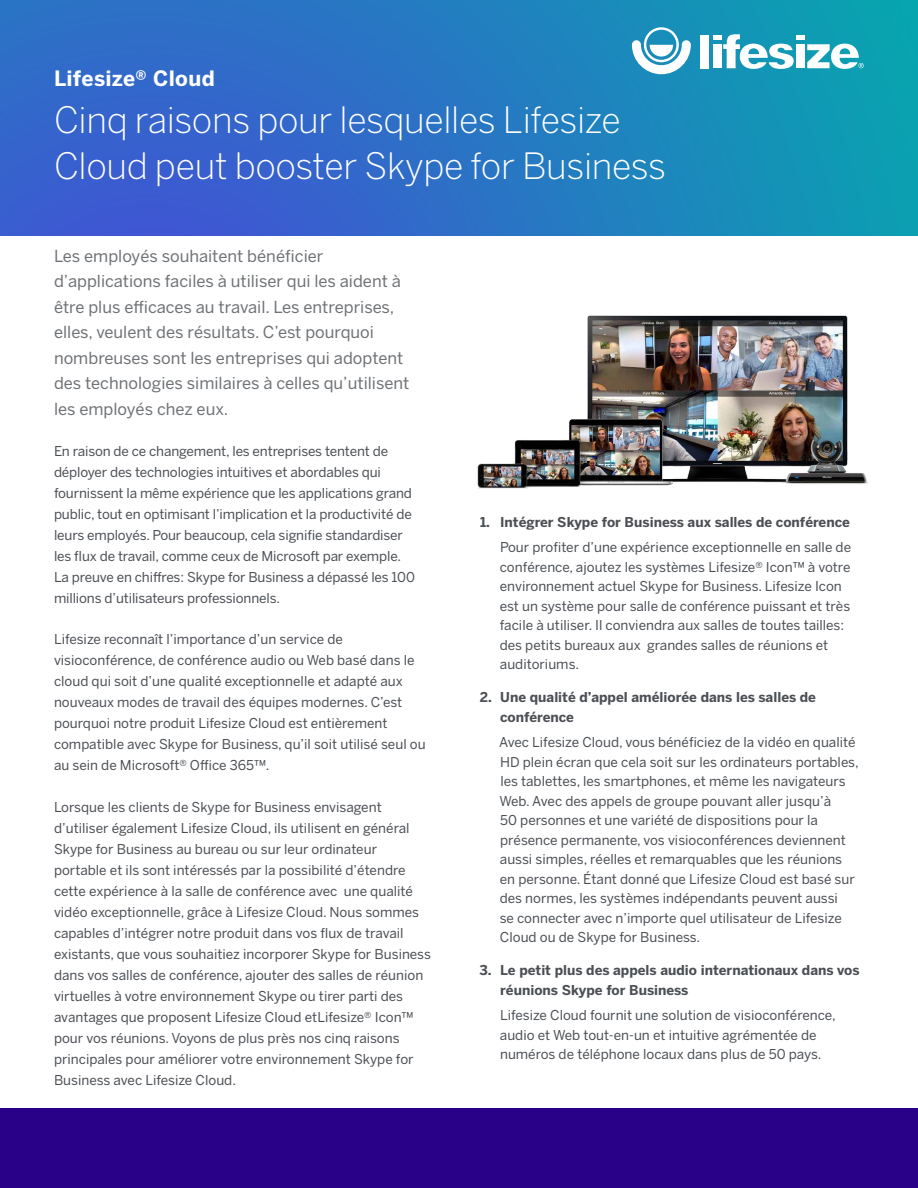
<style>
.page{position:relative;width:918px;height:1188px;background:#fff}
.page>*{position:absolute;margin:0;border:0;box-sizing:border-box;transform-origin:0 0}
.t1{font:300 36px/46.5px "Benton Sans";letter-spacing:-.01em;color:#fff}
.t2{font:700 21px "Benton Sans";letter-spacing:.01em;color:#fff}
.t3{font:16.5px/25.5px "Benton Sans";color:#6f7276}
.t4{font:13.5px/21px "Benton Sans";color:#4b4f54}
.t5{font:700 13.5px/19.5px "Benton Sans";color:#4b4f54}
</style>
<div class="page">
<svg style="left:0;top:0;width:918px;height:235px;background:#2579c2"></svg>
<div style="left:0;top:1108px;width:918px;height:80px;background:#290088"></div>
<svg style="left:632px;top:27px;width:59px;height:47px"></svg>
<div style="left:713px;top:35px;width:8px;height:5px;background:#fff"></div>
<div style="left:713px;top:44px;width:8px;height:24px;background:#fff"></div>
<div style="left:701px;top:35px;width:8px;height:33px;background:#fff"></div>
<div style="left:796px;top:35px;width:8px;height:5px;background:#fff"></div>
<div style="left:796px;top:44px;width:8px;height:24px;background:#fff"></div>
<svg style="left:807px;top:44px;width:57px;height:25px"></svg>
<svg style="left:723px;top:34px;width:71px;height:35px"></svg>
<img style="left:477px;top:315px;width:391px;height:174px">
<h2 class="t2" style="left:54px;top:66px;width:162px">Lifesize® Cloud</h2>
<h1 class="t1" style="left:54px;top:96px;width:614px">Cinq raisons pour lesquelles Lifesize<br>Cloud peut booster Skype for Business</h1>
<p class="t3" style="left:54px;top:243px;width:357px">Les employés souhaitent bénéficier d’applications faciles à utiliser qui les aident à être plus efficaces au travail. Les entreprises, elles, veulent des résultats. C’est pourquoi nombreuses sont les entreprises qui adoptent des technologies similaires à celles qu’utilisent les employés chez eux.</p>
<p class="t4" style="left:54px;top:440px;width:362px">En raison de ce changement, les entreprises tentent de déployer des technologies intuitives et abordables qui fournissent la même expérience que les applications grand public, tout en optimisant l’implication et la productivité de leurs employés. Pour beaucoup, cela signifie standardiser les flux de travail, comme ceux de Microsoft par exemple.<br>La preuve en chiffres: Skype for Business a dépassé les 100 millions d’utilisateurs professionnels.</p>
<p class="t4" style="left:54px;top:629px;width:373px">Lifesize reconnaît l’importance d’un service de visioconférence, de conférence audio ou Web basé dans le cloud qui soit d’une qualité exceptionnelle et adapté aux nouveaux modes de travail des équipes modernes. C’est pourquoi notre produit Lifesize Cloud est entièrement compatible avec Skype for Business, qu’il soit utilisé seul ou au sein de Microsoft® Office 365™.</p>
<p class="t4" style="left:54px;top:796px;width:378px">Lorsque les clients de Skype for Business envisagent d’utiliser également Lifesize Cloud, ils utilisent en général Skype for Business au bureau ou sur leur ordinateur portable et ils sont intéressés par la possibilité d’étendre cette expérience à la salle de conférence avec une qualité vidéo exceptionnelle, grâce à Lifesize Cloud. Nous sommes capables d’intégrer notre produit dans vos flux de travail existants, que vous souhaitiez incorporer Skype for Business dans vos salles de conférence, ajouter des salles de réunion virtuelles à votre environnement Skype ou tirer parti des avantages que proposent Lifesize Cloud etLifesize® Icon™ pour vos réunions. Voyons de plus près nos cinq raisons principales pour améliorer votre environnement Skype for Business avec Lifesize Cloud.</p>
<p class="t5" style="left:480px;top:512px;width:371px">1. Intégrer Skype for Business aux salles de conférence</p>
<p class="t4" style="left:500px;top:537px;width:353px;line-height:19.5px">Pour profiter d’une expérience exceptionnelle en salle de conférence, ajoutez les systèmes Lifesize® Icon™ à votre environnement actuel Skype for Business. Lifesize Icon est un système pour salle de conférence puissant et très facile à utiliser. Il conviendra aux salles de toutes tailles: des petits bureaux aux grandes salles de réunions et auditoriums.</p>
<p class="t5" style="left:500px;top:687px;width:318px;text-indent:-20px">2. Une qualité d’appel améliorée dans les salles de conférence</p>
<p class="t4" style="left:499px;top:732px;width:361px;line-height:19.5px">Avec Lifesize Cloud, vous bénéficiez de la vidéo en qualité HD plein écran que cela soit sur les ordinateurs portables, les tablettes, les smartphones, et même les navigateurs Web. Avec des appels de groupe pouvant aller jusqu’à<br>50 personnes et une variété de dispositions pour la présence permanente, vos visioconférences deviennent aussi simples, réelles et remarquables que les réunions en personne. Étant donné que Lifesize Cloud est basé sur des normes, les systèmes indépendants peuvent aussi<br>se connecter avec n’importe quel utilisateur de Lifesize Cloud ou de Skype for Business.</p>
<p class="t5" style="left:500px;top:960px;width:361px;text-indent:-21px">3. Le petit plus des appels audio internationaux dans vos réunions Skype for Business</p>
<p class="t4" style="left:500px;top:1005px;width:337px;line-height:19.5px">Lifesize Cloud fournit une solution de visioconférence, audio et Web tout-en-un et intuitive agrémentée de numéros de téléphone locaux dans plus de 50 pays.</p>
</div>
